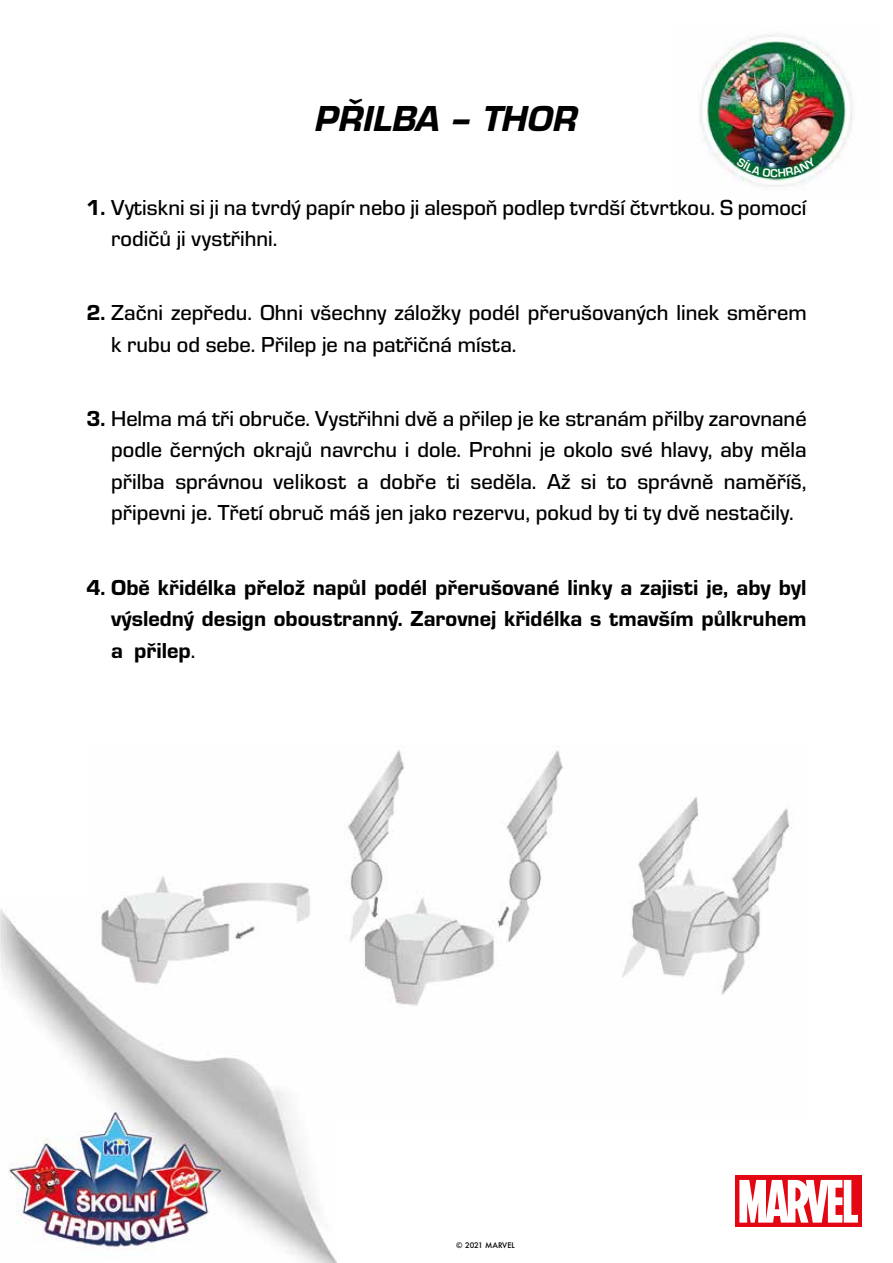
<style>
.page{position:relative;width:893px;height:1263px;background:#fff}
.page>*{position:absolute;margin:0;border:0;box-sizing:border-box;transform-origin:0 0}
.t1{font:37.5px "Eurostile Hea Ita";color:#000}
.t2{font:500 22.5px/31.5px "Eurostile";color:#000}
.t3{font:22.5px/31.5px "Eurostile Hea";color:#000;text-align:justify}
.t4{font:500 7.5px "Futura";color:#000}
.s1{font-family:"Eurostile Hea";font-weight:400}
.s2{font-family:"Eurostile";font-weight:500}
</style>
<div class="page">
<img style="left:124px;top:750px;width:668px;height:256px">
<img style="left:679px;top:34px;width:174px;height:166px">
<img style="left:0;top:909px;width:337px;height:354px">
<img style="left:86px;top:896px;width:251px;height:224px">
<div style="left:735px;top:1175px;width:127px;height:52px;background:#e30613"></div>
<svg style="left:739px;top:1180px;width:119px;height:42px"></svg>
<img style="left:736px;top:157px;width:80px;height:20px">
<h1 class="t1" style="left:315px;top:92px;width:264px">PŘILBA – THOR</h1>
<p class="t2" style="left:111px;top:190px;width:697px;text-indent:-25px"><span class="s1">1.</span> Vytiskni si ji na tvrdý papír nebo ji alespoň podlep tvrdší čtvrtkou. S pomocí rodičů ji vystřihni.</p>
<p class="t2" style="left:111px;top:296px;width:697px;text-indent:-25px"><span class="s1">2.</span> Začni zepředu. Ohni všechny záložky podél přerušovaných linek směrem k rubu od sebe. Přilep je na patřičná místa.</p>
<p class="t2" style="left:111px;top:402px;width:697px;text-align:justify;text-indent:-25px"><span class="s1">3.</span> Helma má tři obruče. Vystřihni dvě a přilep je ke stranám přilby zarovnané podle černých okrajů navrchu i dole. Prohni je okolo své hlavy, aby měla přilba správnou velikost a dobře ti seděla. Až si to správně naměříš, připevni je. Třetí obruč máš jen jako rezervu, pokud by ti ty dvě nestačily.</p>
<p class="t3" style="left:111px;top:570px;width:697px;text-indent:-25px">4. Obě křidélka přelož napůl podél přerušované linky a zajisti je, aby byl výsledný design oboustranný. Zarovnej křidélka s tmavším půlkruhem a přilep<span class="s2">.</span></p>
<p class="t4" style="left:456px;top:1240px;width:60px">© 2021 MARVEL</p>
</div>
